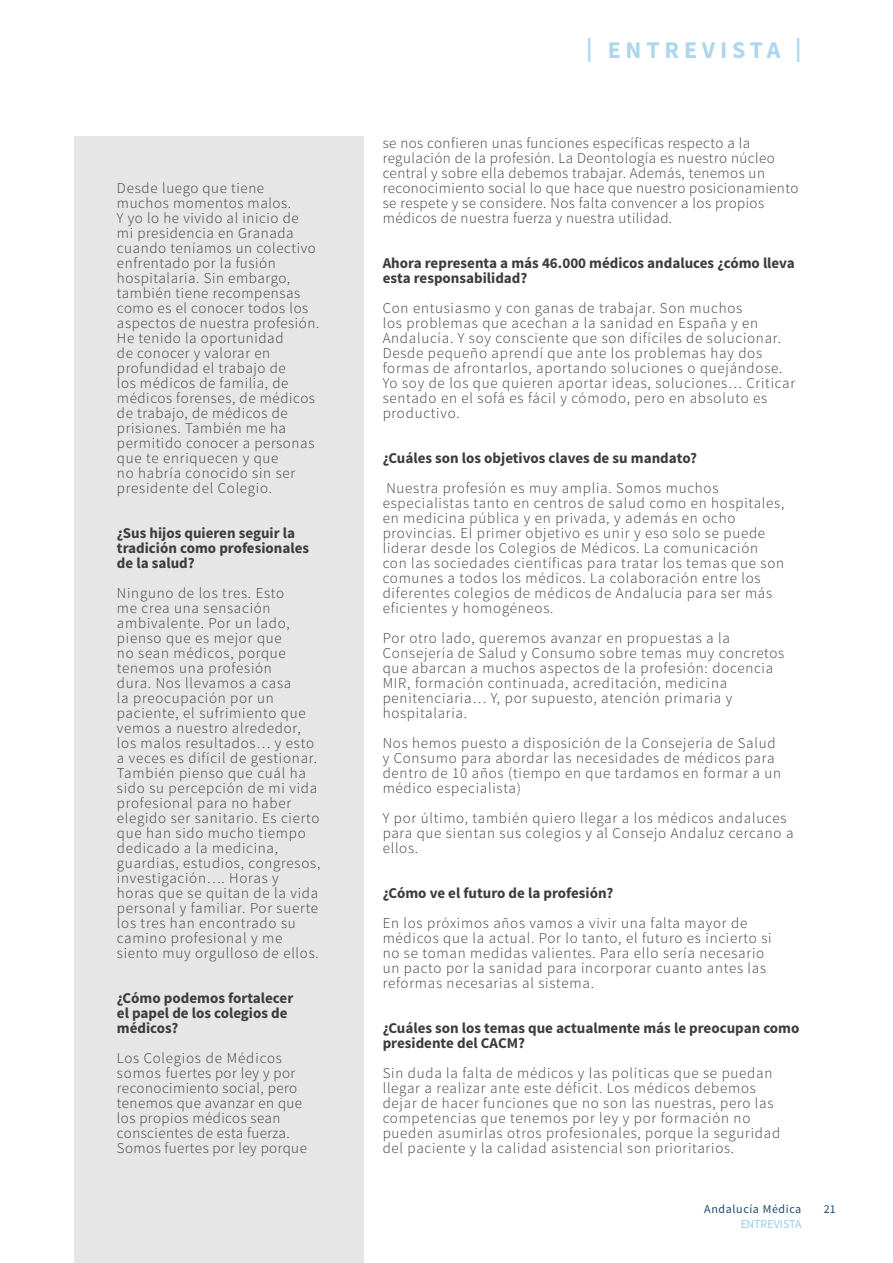
<style>
.page{position:relative;width:893px;height:1263px;background:#fff}
.page>*{position:absolute;margin:0;border:0;box-sizing:border-box;transform-origin:0 0}
.t1{font:700 24px "Source Sans Pro";letter-spacing:.2em;color:#9acde9}
.And_Med_Magazine{font:300 15px/15px "Source Sans Pro";letter-spacing:.05em;color:#3c3c3b}
.And_Med_Magazine-2{font:300 15px/15px "Source Sans Pro";letter-spacing:.03em;color:#3c3c3b}
.Preguntas{font:700 15px/15px "Source Sans Pro";color:#3c3c3b}
.t2{font:12px "Source Sans Pro";letter-spacing:.05em;color:#1e4971}
.t3{font:12px "Source Sans Pro";color:#80c0e3}
</style>
<div class="page">
<div style="left:74px;top:136px;width:290px;height:1127px;background:#e6e6e6"></div>
<p class="And_Med_Magazine" style="left:117px;top:180px;width:204px">Desde luego que tiene muchos momentos malos.<br>Y yo lo he vivido al inicio de<br>mi presidencia en Granada cuando teníamos un colectivo enfrentado por la fusión hospitalaria. Sin embargo, también tiene recompensas como es el conocer todos los aspectos de nuestra profesión.<br>He tenido la oportunidad<br>de conocer y valorar en profundidad el trabajo de<br>los médicos de familia, de médicos forenses, de médicos de trabajo, de médicos de prisiones. También me ha permitido conocer a personas que te enriquecen y que<br>no habría conocido sin ser presidente del Colegio.</p>
<p class="Preguntas" style="left:117px;top:526px;width:194px">¿Sus hijos quieren seguir la tradición como profesionales de la salud?</p>
<p class="And_Med_Magazine" style="left:117px;top:585px;width:205px">Ninguno de los tres. Esto<br>me crea una sensación ambivalente. Por un lado, pienso que es mejor que<br>no sean médicos, porque tenemos una profesión<br>dura. Nos llevamos a casa<br>la preocupación por un paciente, el sufrimiento que vemos a nuestro alrededor, los malos resultados… y esto a veces es difícil de gestionar.<br>También pienso que cuál ha sido su percepción de mi vida profesional para no haber elegido ser sanitario. Es cierto que han sido mucho tiempo dedicado a la medicina, guardias, estudios, congresos, investigación…. Horas y<br>horas que se quitan de la vida personal y familiar. Por suerte los tres han encontrado su camino profesional y me siento muy orgulloso de ellos.</p>
<p class="Preguntas" style="left:117px;top:991px;width:178px">¿Cómo podemos fortalecer el papel de los colegios de médicos?</p>
<p class="And_Med_Magazine-2" style="left:117px;top:1050px;width:191px">Los Colegios de Médicos somos fuertes por ley y por reconocimiento social, pero tenemos que avanzar en que los propios médicos sean conscientes de esta fuerza.<br>Somos fuertes por ley porque</p>
<h1 class="t1" style="left:587px;top:34px;width:216px">| ENTREVISTA |</h1>
<p class="And_Med_Magazine-2" style="left:383px;top:135px;width:417px">se nos confieren unas funciones específicas respecto a la regulación de la profesión. La Deontología es nuestro núcleo central y sobre ella debemos trabajar. Además, tenemos un reconocimiento social lo que hace que nuestro posicionamiento se respete y se considere. Nos falta convencer a los propios médicos de nuestra fuerza y nuestra utilidad.</p>
<p class="Preguntas" style="left:383px;top:256px;width:414px">Ahora representa a más 46.000 médicos andaluces ¿cómo lleva esta responsabilidad?</p>
<p class="And_Med_Magazine" style="left:383px;top:300px;width:414px">Con entusiasmo y con ganas de trabajar. Son muchos<br>los problemas que acechan a la sanidad en España y en Andalucía. Y soy consciente que son difíciles de solucionar.<br>Desde pequeño aprendí que ante los problemas hay dos formas de afrontarlos, aportando soluciones o quejándose.<br>Yo soy de los que quieren aportar ideas, soluciones… Criticar sentado en el sofá es fácil y cómodo, pero en absoluto es productivo.</p>
<p class="Preguntas" style="left:383px;top:451px;width:316px">¿Cuáles son los objetivos claves de su mandato?</p>
<p class="And_Med_Magazine" style="left:383px;top:480px;width:403px">Nuestra profesión es muy amplia. Somos muchos especialistas tanto en centros de salud como en hospitales, en medicina pública y en privada, y además en ocho provincias. El primer objetivo es unir y eso solo se puede liderar desde los Colegios de Médicos. La comunicación con las sociedades científicas para tratar los temas que son comunes a todos los médicos. La colaboración entre los diferentes colegios de médicos de Andalucía para ser más eficientes y homogéneos.</p>
<p class="And_Med_Magazine" style="left:383px;top:630px;width:403px">Por otro lado, queremos avanzar en propuestas a la Consejería de Salud y Consumo sobre temas muy concretos que abarcan a muchos aspectos de la profesión: docencia MIR, formación continuada, acreditación, medicina penitenciaria… Y, por supuesto, atención primaria y hospitalaria.</p>
<p class="And_Med_Magazine" style="left:383px;top:735px;width:400px">Nos hemos puesto a disposición de la Consejería de Salud y Consumo para abordar las necesidades de médicos para dentro de 10 años (tiempo en que tardamos en formar a un médico especialista)</p>
<p class="And_Med_Magazine" style="left:383px;top:810px;width:412px">Y por último, también quiero llegar a los médicos andaluces para que sientan sus colegios y al Consejo Andaluz cercano a ellos.</p>
<p class="Preguntas" style="left:383px;top:886px;width:232px">¿Cómo ve el futuro de la profesión?</p>
<p class="And_Med_Magazine" style="left:383px;top:915px;width:390px">En los próximos años vamos a vivir una falta mayor de médicos que la actual. Por lo tanto, el futuro es incierto si no se toman medidas valientes. Para ello sería necesario un pacto por la sanidad para incorporar cuanto antes las reformas necesarias al sistema.</p>
<p class="Preguntas" style="left:383px;top:1021px;width:418px">¿Cuáles son los temas que actualmente más le preocupan como presidente del CACM?</p>
<p class="And_Med_Magazine" style="left:383px;top:1065px;width:399px">Sin duda la falta de médicos y las políticas que se puedan llegar a realizar ante este déficit. Los médicos debemos dejar de hacer funciones que no son las nuestras, pero las competencias que tenemos por ley y por formación no pueden asumirlas otros profesionales, porque la seguridad del paciente y la calidad asistencial son prioritarios.</p>
<p class="t2" style="left:704px;top:1201px;width:99px">Andalucía Médica</p>
<p class="t2" style="left:824px;top:1201px;width:13px">21</p>
<p class="t3" style="left:740px;top:1216px;width:63px">ENTREVISTA</p>
</div>
